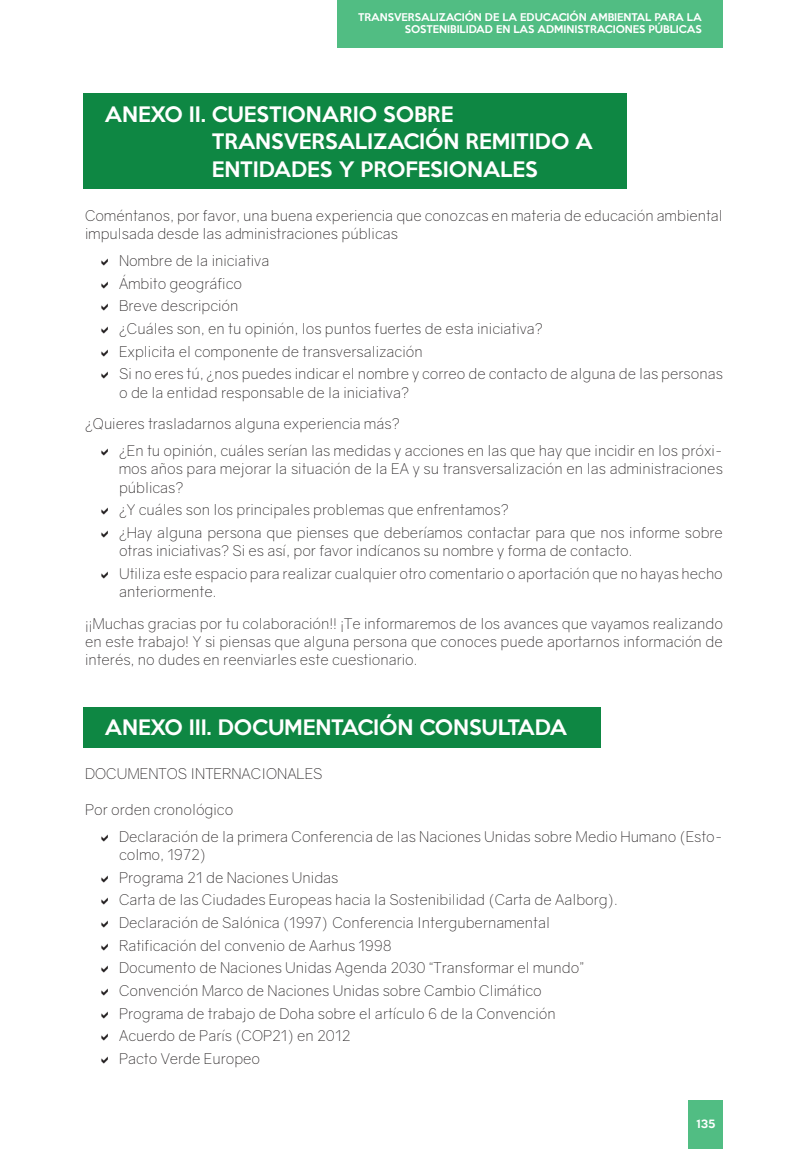
<style>
.page{position:relative;width:808px;height:1149px;background:#fff}
.page>*{position:absolute;margin:0;border:0;box-sizing:border-box;transform-origin:0 0}
.t1{font:500 19.5px/27.5px "Keep Calm";color:#fff}
.t2{font:300 15px/22.6px "Gravity";color:#231f20}
.t3{font:500 10.5px "Keep Calm";color:#fff}
.t4{font:500 9.75px/12px "Keep Calm";color:#fff;text-align:right}
</style>
<div class="page">
<div style="left:338px;top:0;width:385px;height:47px;background:#51bd83"></div>
<div style="left:689px;top:1100px;width:34px;height:48px;background:#51bd83"></div>
<div style="left:84px;top:94px;width:543px;height:95px;background:#0e8743"></div>
<div style="left:84px;top:706px;width:517px;height:41px;background:#0e8743"></div>
<p class="t4" style="left:358px;top:11px;width:345px">TRANSVERSALIZACIÓN DE LA EDUCACIÓN AMBIENTAL PARA LA<br>SOSTENIBILIDAD EN LAS ADMINISTRACIONES PÚBLICAS</p>
<h1 class="t1" style="left:212px;top:99px;width:382px;text-indent:-107px">ANEXO II. CUESTIONARIO SOBRE<br>TRANSVERSALIZACIÓN REMITIDO A<br>ENTIDADES Y PROFESIONALES</h1>
<p class="t2" style="left:85px;top:206px;width:639px;line-height:18.5px">Coméntanos, por favor, una buena experiencia que conozcas en materia de educación ambiental impulsada desde las administraciones públicas</p>
<p class="t2" style="left:119px;top:249px;width:605px">Nombre de la iniciativa<br>Ámbito geográfico<br>Breve descripción<br>¿Cuáles son, en tu opinión, los puntos fuertes de esta iniciativa?<br>Explicita el componente de transversalización<br>Si no eres tú, ¿nos puedes indicar el nombre y correo de contacto de alguna de las personas</p>
<p class="t2" style="left:85px;top:376px;width:325px;line-height:31.2px;text-indent:34px">o de la entidad responsable de la iniciativa? ¿Quieres trasladarnos alguna experiencia más?</p>
<p class="t2" style="left:119px;top:441px;width:605px;line-height:18.5px;text-align:justify">¿En tu opinión, cuáles serían las medidas y acciones en las que hay que incidir en los próxi&shy;mos años para mejorar la situación de la EA y su transversalización en las administraciones públicas?</p>
<p class="t2" style="left:119px;top:498px;width:605px">¿Y cuáles son los principales problemas que enfrentamos?<br>¿Hay alguna persona que pienses que deberíamos contactar para que nos informe sobre</p>
<p class="t2" style="left:119px;top:539px;width:605px">otras iniciativas? Si es así, por favor indícanos su nombre y forma de contacto.<br>Utiliza este espacio para realizar cualquier otro comentario o aportación que no hayas hecho</p>
<p class="t2" style="left:85px;top:576px;width:639px;line-height:31.2px;text-indent:34px">anteriormente.<br>¡¡Muchas gracias por tu colaboración!! ¡Te informaremos de los avances que vayamos realizando</p>
<p class="t2" style="left:85px;top:632px;width:639px;line-height:18.5px">en este trabajo! Y si piensas que alguna persona que conoces puede aportarnos información de interés, no dudes en reenviarles este cuestionario.</p>
<h1 class="t1" style="left:105px;top:712px;width:464px">ANEXO III. DOCUMENTACIÓN CONSULTADA</h1>
<p class="t2" style="left:85px;top:762px;width:239px">DOCUMENTOS INTERNACIONALES</p>
<p class="t2" style="left:119px;top:795px;width:605px;line-height:26.8px;text-indent:-34px">Por orden cronológico<br>Declaración de la primera Conferencia de las Naciones Unidas sobre Medio Humano (Esto-</p>
<p class="t2" style="left:119px;top:843px;width:500px">colmo, 1972)<br>Programa 21 de Naciones Unidas<br>Carta de las Ciudades Europeas hacia la Sostenibilidad (Carta de Aalborg).<br>Declaración de Salónica (1997) Conferencia Intergubernamental Ratificación del convenio de Aarhus 1998<br>Documento de Naciones Unidas Agenda 2030 “Transformar el mundo” Convención Marco de Naciones Unidas sobre Cambio Climático<br>Programa de trabajo de Doha sobre el artículo 6 de la Convención<br>Acuerdo de París (COP21) en 2012<br>Pacto Verde Europeo</p>
<p class="t3" style="left:696px;top:1114px;width:20px">135</p>
</div>
